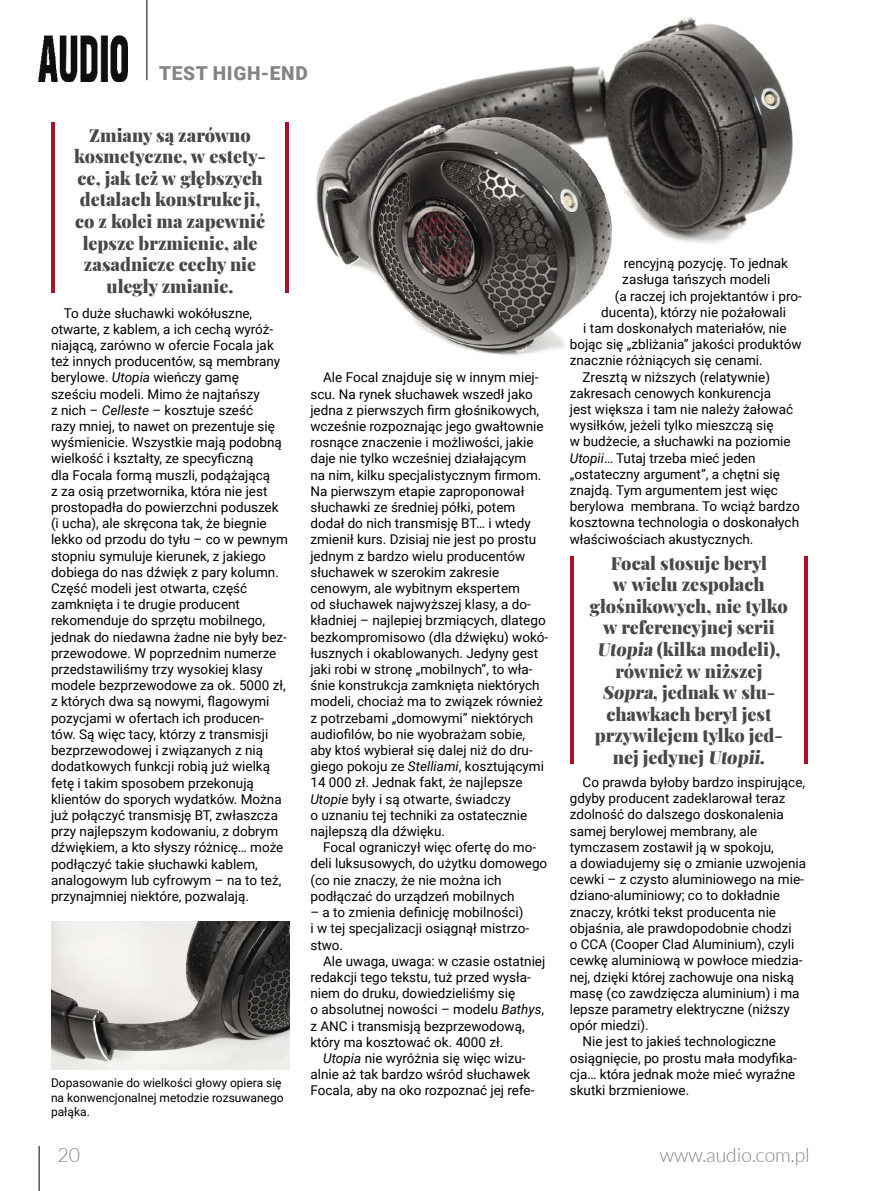
<style>
.page{position:relative;width:893px;height:1191px;background:#fff}
.page>*{position:absolute;margin:0;border:0;box-sizing:border-box;transform-origin:0 0}
.t1{font:300 19.5px "Lato";color:#858585}
.t2{font:900 19.2px "Roboto";letter-spacing:.035em;color:#858585}
.t3{font:900 18px/21.6px "Playfair Display";color:#484848;text-align:center}
.t4{font:13.5px/16.2px "Roboto";color:#000}
.t5{font:12px/14.4px "Roboto";color:#000}
.s1{font-style:italic}
</style>
<div class="page">
<hr style="left:39px;top:1145px;width:1px;height:46px;background:#000">
<hr style="left:147px;top:0;width:1px;height:80px;background:#000">
<img style="left:39px;top:35px;width:89px;height:46px">
<hr style="left:570px;top:556px;width:3px;height:207px;background:#a9132a">
<hr style="left:804px;top:556px;width:4px;height:207px;background:#a9132a">
<hr style="left:51px;top:122px;width:4px;height:171px;background:#a9132a">
<hr style="left:285px;top:122px;width:4px;height:171px;background:#a9132a">
<img style="left:316px;top:17px;width:477px;height:339px">
<img style="left:51px;top:921px;width:238px;height:149px">
<h2 class="t2" style="left:159px;top:60px;width:150px">TEST HIGH-END</h2>
<h3 class="t3" style="left:74px;top:122px;width:193px">Zmiany są zarówno kosmetyczne, w estety&shy;ce, jak też w głębszych detalach konstrukcji, co z kolei ma zapewnić lepsze brzmienie, ale zasadnicze cechy nie uległy zmianie.</h3>
<p class="t4" style="left:51px;top:304px;width:238px;text-indent:13px">To duże słuchawki wokółuszne, otwarte, z kablem, a ich cechą wyróż&shy;niającą, zarówno w ofercie Focala jak też innych producentów, są membrany berylowe. <span class="s1">Utopia</span> wieńczy gamę<br>sześciu modeli. Mimo że najtańszy<br>z nich – <span class="s1">Celleste</span> – kosztuje sześć<br>razy mniej, to nawet on prezentuje się wyśmienicie. Wszystkie mają podobną wielkość i kształty, ze specyficzną<br>dla Focala formą muszli, podążającą<br>z za osią przetwornika, która nie jest prostopadła do powierzchni poduszek (i ucha), ale skręcona tak, że biegnie lekko od przodu do tyłu – co w pewnym stopniu symuluje kierunek, z jakiego dobiega do nas dźwięk z pary kolumn.<br>Część modeli jest otwarta, część zamknięta i te drugie producent rekomenduje do sprzętu mobilnego, jednak do niedawna żadne nie były bez&shy;przewodowe. W poprzednim numerze przedstawiliśmy trzy wysokiej klasy modele bezprzewodowe za ok. 5000 zł, z których dwa są nowymi, flagowymi pozycjami w ofertach ich producen&shy;tów. Są więc tacy, którzy z transmisji bezprzewodowej i związanych z nią dodatkowych funkcji robią już wielką fetę i takim sposobem przekonują klientów do sporych wydatków. Można już połączyć transmisję BT, zwłaszcza przy najlepszym kodowaniu, z dobrym dźwiękiem, a kto słyszy różnicę… może podłączyć takie słuchawki kablem, analogowym lub cyfrowym – na to też, przynajmniej niektóre, pozwalają.</p>
<p class="t5" style="left:51px;top:1075px;width:234px">Dopasowanie do wielkości głowy opiera się na konwencjonalnej metodzie rozsuwanego pałąka.</p>
<p class="t4" style="left:310px;top:369px;width:239px;text-indent:13px">Ale Focal znajduje się w innym miej&shy;scu. Na rynek słuchawek wszedł jako jedna z pierwszych firm głośnikowych, wcześnie rozpoznając jego gwałtownie rosnące znaczenie i możliwości, jakie daje nie tylko wcześniej działającym<br>na nim, kilku specjalistycznym firmom.<br>Na pierwszym etapie zaproponował słuchawki ze średniej półki, potem dodał do nich transmisję BT… i wtedy zmienił kurs. Dzisiaj nie jest po prostu jednym z bardzo wielu producentów słuchawek w szerokim zakresie cenowym, ale wybitnym ekspertem<br>od słuchawek najwyższej klasy, a do&shy;kładniej – najlepiej brzmiących, dlatego bezkompromisowo (dla dźwięku) wokó&shy;łusznych i okablowanych. Jedyny gest jaki robi w stronę „mobilnych”, to wła&shy;śnie konstrukcja zamknięta niektórych modeli, chociaż ma to związek również z potrzebami „domowymi” niektórych audiofilów, bo nie wyobrażam sobie, aby ktoś wybierał się dalej niż do dru&shy;giego pokoju ze <span class="s1">Stelliami</span>, kosztującymi 14 000 zł. Jednak fakt, że najlepsze <span class="s1">Utopie</span> były i są otwarte, świadczy<br>o uznaniu tej techniki za ostatecznie najlepszą dla dźwięku.</p>
<p class="t4" style="left:310px;top:839px;width:238px;text-indent:13px">Focal ograniczył więc ofertę do mo&shy;deli luksusowych, do użytku domowego (co nie znaczy, że nie można ich podłączać do urządzeń mobilnych</p>
<p class="t4" style="left:310px;top:903px;width:220px">– a to zmienia definicję mobilności) i w tej specjalizacji osiągnął mistrzo&shy;stwo.</p>
<p class="t4" style="left:310px;top:952px;width:236px;text-indent:13px">Ale uwaga, uwaga: w czasie ostatniej redakcji tego tekstu, tuż przed wysła&shy;niem do druku, dowiedzieliśmy się<br>o absolutnej nowości – modelu <span class="s1">Bathys</span>, z ANC i transmisją bezprzewodową, który ma kosztować ok. 4000 zł.</p>
<p class="t4" style="left:310px;top:1049px;width:226px;text-align:center"><span class="s1">Utopia</span> nie wyróżnia się więc wizu&shy;alnie aż tak bardzo wśród słuchawek<br>Focala, aby na oko rozpoznać jej refe-</p>
<p class="t4" style="left:624px;top:255px;width:166px">rencyjną pozycję. To jednak</p>
<p class="t4" style="left:622px;top:271px;width:150px">zasługa tańszych modeli</p>
<p class="t4" style="left:615px;top:287px;width:189px">(a raczej ich projektantów i pro-</p>
<p class="t4" style="left:601px;top:303px;width:186px">ducenta), którzy nie pożałowali</p>
<p class="t4" style="left:583px;top:319px;width:205px">i tam doskonałych materiałów, nie</p>
<p class="t4" style="left:570px;top:336px;width:233px">bojąc się „zbliżania” jakości produktów</p>
<p class="t4" style="left:570px;top:352px;width:194px">znacznie różniących się cenami.</p>
<p class="t4" style="left:583px;top:368px;width:189px">Zresztą w niższych (relatywnie)</p>
<p class="t4" style="left:570px;top:384px;width:203px">zakresach cenowych konkurencja</p>
<p class="t4" style="left:570px;top:400px;width:225px">jest większa i tam nie należy żałować</p>
<p class="t4" style="left:570px;top:417px;width:205px">wysiłków, jeżeli tylko mieszczą się</p>
<p class="t4" style="left:570px;top:433px;width:222px">w budżecie, a słuchawki na poziomie</p>
<p class="t4" style="left:570px;top:449px;width:187px"><span class="s1">Utopii</span>… Tutaj trzeba mieć jeden</p>
<p class="t4" style="left:570px;top:465px;width:212px">„ostateczny argument”, a chętni się</p>
<p class="t4" style="left:570px;top:481px;width:210px">znajdą. Tym argumentem jest więc</p>
<p class="t4" style="left:570px;top:498px;width:231px">berylowa membrana. To wciąż bardzo</p>
<p class="t4" style="left:570px;top:514px;width:231px">kosztowna technologia o doskonałych</p>
<p class="t4" style="left:570px;top:530px;width:185px">właściwościach akustycznych.</p>
<h3 class="t3" style="left:590px;top:550px;width:199px">Focal stosuje beryl<br>w wielu zespołach głośnikowych, nie tylko w referencyjnej serii<br>Utopia (kilka modeli), również w niższej<br>Sopra, jednak w słu&shy;chawkach beryl jest przywilejem tylko jed&shy;nej jedynej Utopii.</h3>
<p class="t4" style="left:583px;top:773px;width:224px">Co prawda byłoby bardzo inspirujące,</p>
<p class="t4" style="left:570px;top:790px;width:217px">gdyby producent zadeklarował teraz</p>
<p class="t4" style="left:570px;top:806px;width:216px">zdolność do dalszego doskonalenia</p>
<p class="t4" style="left:570px;top:822px;width:189px">samej berylowej membrany, ale</p>
<p class="t4" style="left:570px;top:838px;width:205px">tymczasem zostawił ją w spokoju,</p>
<p class="t4" style="left:570px;top:854px;width:238px">a dowiadujemy się o zmianie uzwojenia</p>
<p class="t4" style="left:570px;top:871px;width:236px">cewki – z czysto aluminiowego na mie-</p>
<p class="t4" style="left:570px;top:887px;width:212px">dziano-aluminiowy; co to dokładnie</p>
<p class="t4" style="left:570px;top:903px;width:208px">znaczy, krótki tekst producenta nie</p>
<p class="t4" style="left:570px;top:919px;width:223px">objaśnia, ale prawdopodobnie chodzi</p>
<p class="t4" style="left:570px;top:935px;width:226px">o CCA (Cooper Clad Aluminium), czyli</p>
<p class="t4" style="left:570px;top:952px;width:234px">cewkę aluminiową w powłoce miedzia-</p>
<p class="t4" style="left:570px;top:968px;width:226px">nej, dzięki której zachowuje ona niską</p>
<p class="t4" style="left:570px;top:984px;width:231px">masę (co zawdzięcza aluminium) i ma</p>
<p class="t4" style="left:570px;top:1000px;width:222px">lepsze parametry elektryczne (niższy</p>
<p class="t4" style="left:570px;top:1016px;width:80px">opór miedzi).</p>
<p class="t4" style="left:583px;top:1033px;width:195px">Nie jest to jakieś technologiczne</p>
<p class="t4" style="left:570px;top:1049px;width:229px">osiągnięcie, po prostu mała modyfika-</p>
<p class="t4" style="left:570px;top:1065px;width:227px">cja… która jednak może mieć wyraźne</p>
<p class="t4" style="left:570px;top:1081px;width:121px">skutki brzmieniowe.</p>
<h1 class="t1" style="left:57px;top:1144px;width:24px">20</h1>
<h1 class="t1" style="left:660px;top:1144px;width:151px">www.audio.com.pl</h1>
</div>
